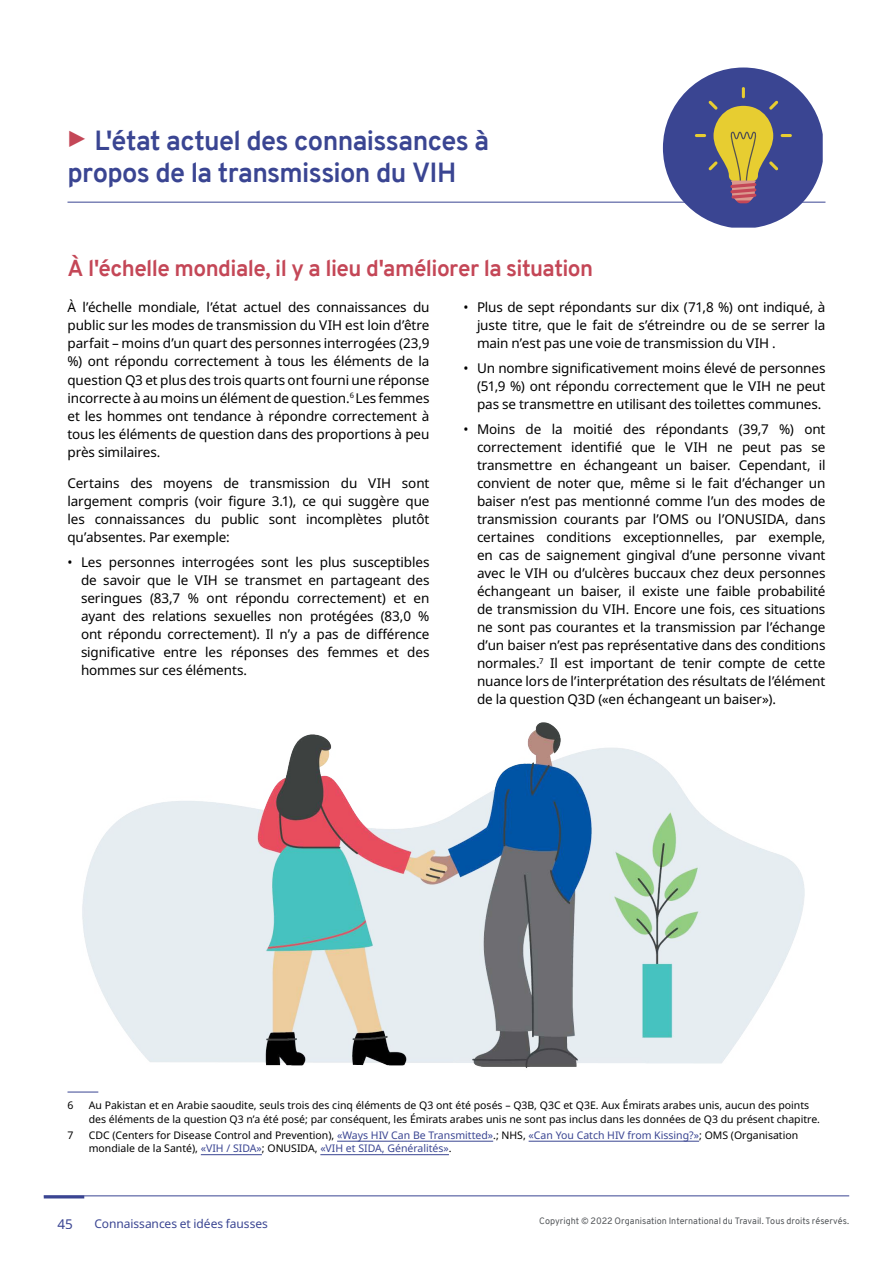
<style>
.page{position:relative;width:893px;height:1263px;background:#fff}
.page>*{position:absolute;margin:0;border:0;box-sizing:border-box;transform-origin:0 0}
.subhead_1{font:700 27px/31.5px "Overpass";letter-spacing:-.025em;color:#3a4592}
.subhead_2_ROUGE{font:700 22.5px "Overpass";letter-spacing:-.025em;color:#c44757}
.body{font:13.5px/18px "Noto Sans";letter-spacing:-.01em;color:#000;text-align:justify}
.t1{font:13.5px "Noto Sans";color:#3a4592}
.t2{font:12px "Noto Sans";letter-spacing:-.005em;color:#3a4592}
.footnote1{font:10.5px/13.5px "Noto Sans";color:#000}
.footnote2{font:10.5px/13.5px "Noto Sans";color:#000}
.t3{font:9px "Overpass";letter-spacing:.005em;color:#54575a}
.s1{font-family:"Aktiv Grotesk";font-weight:400;font-size:32.4px;color:#c44757}
.s2{color:#3a4592}
</style>
<div class="page">
<hr style="left:44px;top:1195px;width:805px;height:1px;background:#3a4592">
<hr style="left:44px;top:1195px;width:40px;height:3px;background:#3a4592">
<hr style="left:68px;top:1092px;width:30px;height:1px;background:#3a4592">
<hr style="left:337px;top:1141px;width:156px;height:1px;background:#3a4592">
<hr style="left:529px;top:1141px;width:170px;height:1px;background:#3a4592">
<hr style="left:201px;top:1154px;width:61px;height:1px;background:#3a4592">
<hr style="left:320px;top:1154px;width:129px;height:1px;background:#3a4592">
<img style="left:82px;top:722px;width:723px;height:346px">
<hr style="left:68px;top:202px;width:757px;height:1px;background:#3a4592">
<svg style="left:663px;top:68px;width:160px;height:160px"></svg>
<h3 class="subhead_1" style="left:68px;top:125px;width:423px"><span class="s1">▶</span> L'état actuel des connaissances à propos de la transmission du VIH</h3>
<p class="subhead_2_ROUGE" style="left:68px;top:252px;width:527px">À l'échelle mondiale, il y a lieu d'améliorer la situation</p>
<p class="body" style="left:68px;top:299px;width:363px">À l’échelle mondiale, l’état actuel des connaissances du public sur les modes de transmission du VIH est loin d’être parfait – moins d’un quart des personnes interrogées (23,9 %) ont répondu correctement à tous les éléments de la question Q3 et plus des trois quarts ont fourni une réponse incorrecte à au moins un élément de question.<sup>6</sup> Les femmes et les hommes ont tendance à répondre correctement à tous les éléments de question dans des proportions à peu près similaires.</p>
<p class="body" style="left:68px;top:474px;width:363px">Certains des moyens de transmission du VIH sont largement compris (voir figure 3.1), ce qui suggère que les connaissances du public sont incomplètes plutôt qu’absentes. Par exemple:</p>
<p class="body" style="left:81px;top:553px;width:350px;text-indent:-14px">• Les personnes interrogées sont les plus susceptibles de savoir que le VIH se transmet en partageant des seringues (83,7 % ont répondu correctement) et en ayant des relations sexuelles non protégées (83,0 % ont répondu correctement). Il n’y a pas de différence significative entre les réponses des femmes et des hommes sur ces éléments.</p>
<p class="body" style="left:477px;top:299px;width:350px;text-indent:-14px">• Plus de sept répondants sur dix (71,8 %) ont indiqué, à juste titre, que le fait de s’étreindre ou de se serrer la main n’est pas une voie de transmission du VIH .</p>
<p class="body" style="left:477px;top:360px;width:350px;text-indent:-14px">• Un nombre significativement moins élevé de personnes (51,9 %) ont répondu correctement que le VIH ne peut pas se transmettre en utilisant des toilettes communes.</p>
<p class="body" style="left:477px;top:420px;width:350px;text-indent:-14px">• Moins de la moitié des répondants (39,7 %) ont correctement identifié que le VIH ne peut pas se transmettre en échangeant un baiser. Cependant, il convient de noter que, même si le fait d’échanger un baiser n’est pas mentionné comme l’un des modes de transmission courants par l’OMS ou l’ONUSIDA, dans certaines conditions exceptionnelles, par exemple, en cas de saignement gingival d’une personne vivant avec le VIH ou d’ulcères buccaux chez deux personnes échangeant un baiser, il existe une faible probabilité de transmission du VIH. Encore une fois, ces situations ne sont pas courantes et la transmission par l’échange d’un baiser n’est pas représentative dans des conditions normales.<sup>7</sup> Il est important de tenir compte de cette nuance lors de l’interprétation des résultats de l’élément de la question Q3D («en échangeant un baiser»).</p>
<p class="footnote1" style="left:68px;top:1099px;width:8px">6</p>
<p class="footnote1" style="left:89px;top:1099px;width:733px">Au Pakistan et en Arabie saoudite, seuls trois des cinq éléments de Q3 ont été posés – Q3B, Q3C et Q3E. Aux Émirats arabes unis, aucun des points des éléments de la question Q3 n’a été posé; par conséquent, les Émirats arabes unis ne sont pas inclus dans les données de Q3 du présent chapitre.</p>
<p class="footnote2" style="left:68px;top:1128px;width:8px">7</p>
<p class="footnote2" style="left:89px;top:1128px;width:711px">CDC (Centers for Disease Control and Prevention), <span class="s2">«Ways HIV Can Be Transmitted»</span>.; NHS, <span class="s2">«Can You Catch HIV from Kissing?»</span>; OMS (Organisation mondiale de la Santé), <span class="s2">«VIH / SIDA»</span>; ONUSIDA, <span class="s2">«VIH et SIDA, Généralités»</span>.</p>
<p class="t1" style="left:58px;top:1214px;width:17px">45</p>
<p class="t2" style="left:94px;top:1215px;width:175px">Connaissances et idées fausses</p>
<p class="t3" style="left:539px;top:1214px;width:312px">Copyright © 2022 Organisation International du Travail. Tous droits réservés.</p>
</div>
